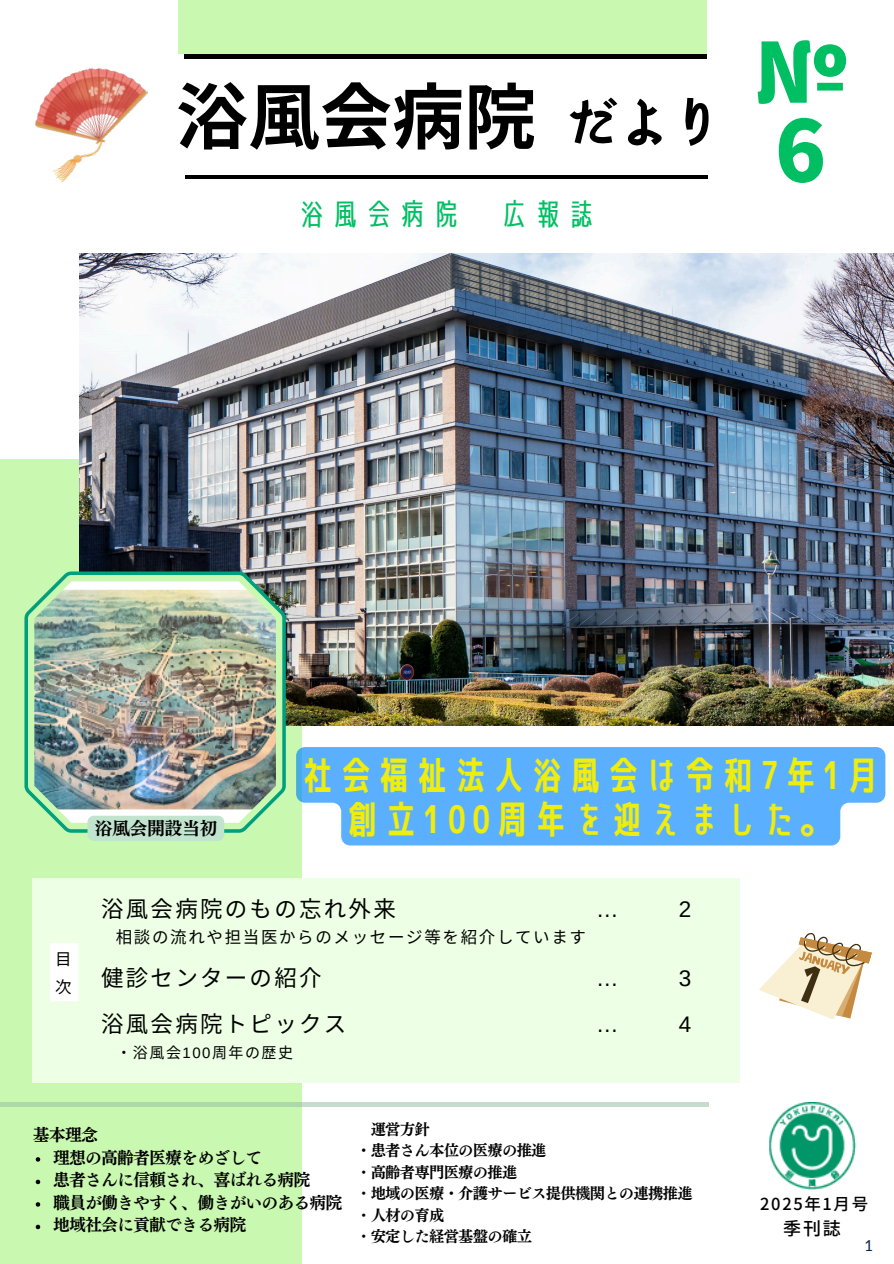
<style>
.page{position:relative;width:894px;height:1264px;background:#fff}
.page>*{position:absolute;margin:0;border:0;box-sizing:border-box;transform-origin:0 0}
.t1{font:800 84.45px/79.1px "Source Han Sans JP";color:#00bf63}
.t2{font:700 72px "irohakaku C";color:#000}
.t3{font:700 52.2px "irohakaku C";color:#000}
.t4{font:38.25px/43.8px "Senobi Gothic Bold";color:#efed0c;text-align:center}
.t5{font:30px "Senobi Gothic Regular";letter-spacing:.12em;color:#00bf63}
.t6{font:22.5px "Noto Sans CJ Ksc";letter-spacing:.1em;color:#000}
.t7{font:22.5px "Arimo";color:#000}
.t8{font:18px "Canva Telop Min Pro N E";letter-spacing:-.03em;color:#000}
.t9{font:500 18px "Noto Sans JP";color:#000}
.t10{font:16.8px "Canva Telop Min Pro N E";letter-spacing:-.05em;color:#000}
.t11{font:16.5px "Noto Sans CJ Ksc";letter-spacing:.1em;color:#000}
.t12{font:500 16.5px "Noto Sans JP";letter-spacing:.1em;color:#000}
.t13{font:16.5px/28.2px "Noto Sans JP";color:#000}
.t14{font:15.3px "Canva Telop Min Pro N E";letter-spacing:-.05em;color:#000}
.t15{font:15.15px "Lato";color:#092445}
.t16{font:15px "Noto Sans CJ Ksc";letter-spacing:.1em;color:#000}
.s1{font-family:"Arimo"}
.s2{font-family:"Canva Telop Min Pro N D"}
</style>
<div class="page">
<div style="left:0;top:460px;width:301px;height:803px;background:#c9f8b0"></div>
<div style="left:178px;top:0;width:528px;height:53px;background:#c9f8b0"></div>
<hr style="left:185px;top:175px;width:522px;height:4px;background:#000">
<hr style="left:184px;top:55px;width:522px;height:3px;background:#000">
<img style="left:769px;top:1102px;width:88px;height:86px">
<svg style="left:0;top:1102px;width:708px;height:4px;background:#bbdabf"></svg>
<div style="left:32px;top:878px;width:707px;height:205px;background:#edffe4"></div>
<img style="left:79px;top:253px;width:813px;height:472px">
<svg style="left:24px;top:571px;width:262px;height:261px"></svg>
<svg style="left:28px;top:575px;width:254px;height:254px"></svg>
<img style="left:34px;top:581px;width:242px;height:241px">
<img style="left:35px;top:67px;width:113px;height:115px">
<svg style="left:759px;top:933px;width:112px;height:86px"></svg>
<svg style="left:296px;top:747px;width:589px;height:98px;background:#64b5fe"></svg>
<div style="left:50px;top:943px;width:28px;height:58px;background:#fff"></div>
<svg style="left:36px;top:1157px;width:4px;height:4px"></svg>
<svg style="left:36px;top:1179px;width:4px;height:5px"></svg>
<svg style="left:36px;top:1202px;width:4px;height:4px"></svg>
<svg style="left:36px;top:1224px;width:4px;height:5px"></svg>
<div style="left:87px;top:815px;width:137px;height:26px;background:#c1e4cf;border-radius:6px"></div>
<h3 class="t2" style="left:176px;top:66px;width:361px">浴風会病院</h3>
<p class="t3" style="left:565px;top:85px;width:158px">だより</p>
<h4 class="t5" style="left:297px;top:194px;width:166px">浴風会病院</h4>
<h4 class="t5" style="left:499px;top:194px;width:99px">広報誌</h4>
<p class="t1" style="left:753px;top:28px;width:96px">№<br>6</p>
<p class="t8" style="left:95px;top:819px;width:124px">浴風会開設当初</p>
<h5 class="t4" style="left:299px;top:753px;width:585px">社会福祉法人浴風会は令和7年1月創立100周年を迎えました。</h5>
<p class="t13" style="left:55px;top:943px;width:18px">目次</p>
<h2 class="t6" style="left:101px;top:891px;width:296px">浴風会病院のもの忘れ外来</h2>
<p class="t11" style="left:116px;top:924px;width:471px">相談の流れや担当医からのメッセージ等を紹介しています</p>
<h1 class="t6" style="left:101px;top:959px;width:220px">健診センターの紹介</h1>
<p class="t6" style="left:101px;top:1005px;width:247px">浴風会病院トピックス</p>
<p class="t16" style="left:116px;top:1040px;width:178px">・浴風会<span class="s1">100</span>周年の歴史</p>
<h2 class="t7" style="left:596px;top:897px;width:24px">…</h2>
<h1 class="t7" style="left:596px;top:965px;width:24px">…</h1>
<p class="t7" style="left:596px;top:1011px;width:24px">…</p>
<h2 class="t7" style="left:678px;top:897px;width:14px">2</h2>
<h1 class="t7" style="left:678px;top:965px;width:14px">3</h1>
<p class="t7" style="left:678px;top:1011px;width:14px">4</p>
<h6 class="t10" style="left:33px;top:1126px;width:66px">基本理念</h6>
<h6 class="t10" style="left:53px;top:1149px;width:210px">理想の高齢者医療をめざして</h6>
<h6 class="t10" style="left:53px;top:1171px;width:259px">患者さんに信頼され、喜ばれる病院</h6>
<p class="t10" style="left:53px;top:1194px;width:291px">職員が働きやすく、働きがいのある病院</p>
<p class="t10" style="left:53px;top:1216px;width:194px">地域社会に貢献できる病院</p>
<p class="t14" style="left:370px;top:1121px;width:61px">運営方針</p>
<p class="t14" style="left:356px;top:1142px;width:192px">・患者さん本位の医療の推進</p>
<p class="t14" style="left:356px;top:1164px;width:163px"><span class="s2">・</span>高齢者専門医療の推進</p>
<p class="t14" style="left:356px;top:1185px;width:338px"><span class="s2">・</span>地域の医療・介護サービス提供機関との連携推進</p>
<p class="t14" style="left:356px;top:1206px;width:90px"><span class="s2">・</span>人材の育成</p>
<p class="t14" style="left:356px;top:1228px;width:176px"><span class="s2">・</span>安定した経営基盤の確立</p>
<p class="t12" style="left:760px;top:1190px;width:110px">2025年1月号</p>
<p class="t9" style="left:783px;top:1213px;width:59px">季刊誌</p>
<p class="t15" style="left:863px;top:1235px;width:10px">1</p>
</div>
